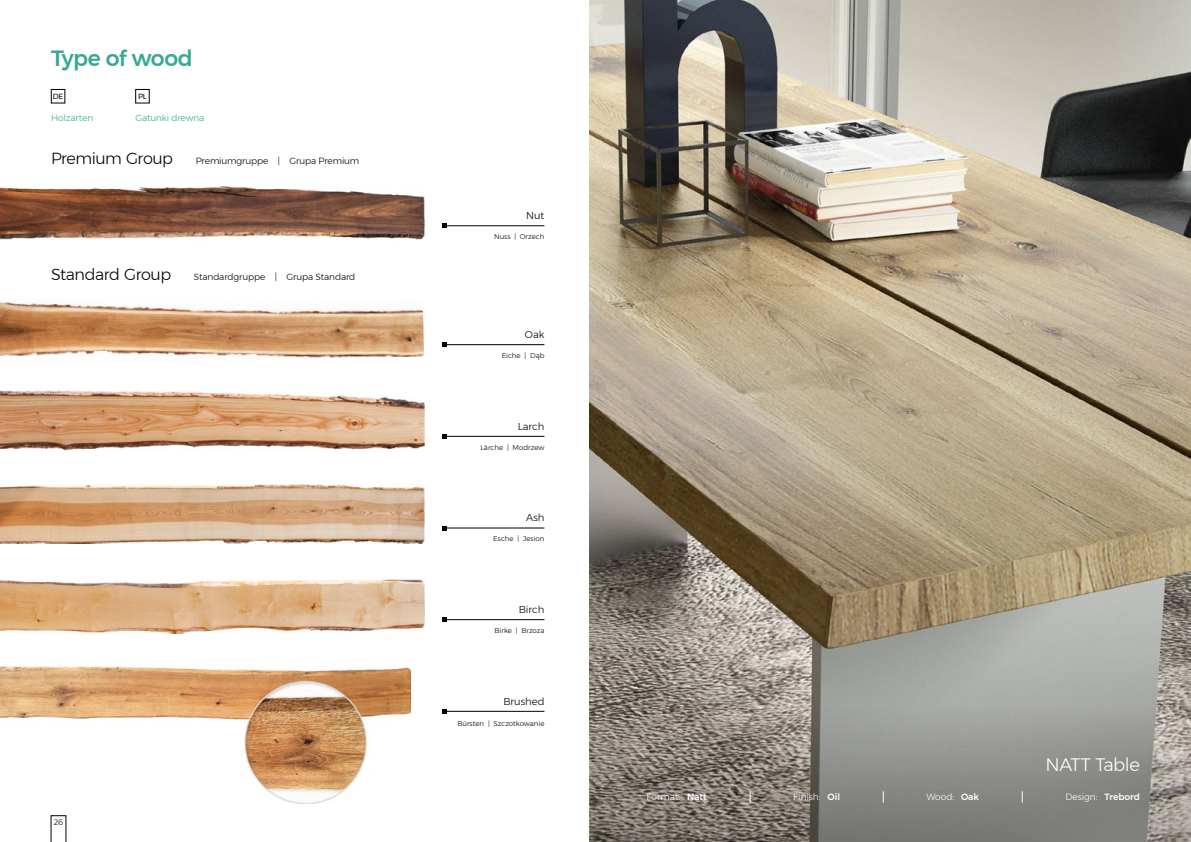
<style>
.page{position:relative;width:1191px;height:842px;background:#fff}
.page>*{position:absolute;margin:0;border:0;box-sizing:border-box;transform-origin:0 0}
.t1{font:500 22px "Montserrat";letter-spacing:-.025em;color:#39a796}
.t2{font:300 18px "Montserrat";letter-spacing:-.03em;color:#fff}
.t3{font:300 16px "Montserrat";letter-spacing:-.03em;color:#000}
.t4{font:300 10px "Montserrat";color:#000}
.t5{font:300 9px "Montserrat";letter-spacing:-.015em;color:#000}
.t6{font:300 9px "Montserrat";color:#fff}
.t7{font:300 9px "Montserrat";letter-spacing:-.01em;color:#39a796}
.t8{font:300 8px "Montserrat";color:#000}
.t9{font:7.5px "Montserrat";color:#000}
.t10{font:300 7px "Montserrat";color:#000}
.s1{font-weight:500}
</style>
<div class="page">
<svg style="left:51px;top:815px;width:15px;height:27px"></svg>
<img style="left:0;top:579px;width:424px;height:55px">
<img style="left:0;top:302px;width:424px;height:56px">
<img style="left:0;top:484px;width:424px;height:59px">
<img style="left:0;top:390px;width:424px;height:61px">
<img style="left:0;top:186px;width:424px;height:54px">
<img style="left:0;top:667px;width:411px;height:136px">
<img style="left:590px;top:0;width:601px;height:703px">
<svg style="left:590px;top:703px;width:601px;height:139px;background:#8b8882"></svg>
<div style="left:51px;top:89px;width:14px;height:14px;border:1px solid #000"></div>
<div style="left:135px;top:89px;width:14px;height:14px;border:1px solid #000"></div>
<hr style="left:444px;top:436px;width:100px;height:1px;background:#000">
<svg style="left:442px;top:434px;width:4px;height:5px"></svg>
<hr style="left:444px;top:225px;width:100px;height:1px;background:#000">
<svg style="left:442px;top:223px;width:4px;height:5px"></svg>
<hr style="left:444px;top:344px;width:100px;height:1px;background:#000">
<svg style="left:442px;top:342px;width:4px;height:5px"></svg>
<hr style="left:444px;top:619px;width:100px;height:1px;background:#000">
<svg style="left:442px;top:617px;width:4px;height:5px"></svg>
<hr style="left:444px;top:711px;width:100px;height:1px;background:#000">
<svg style="left:442px;top:709px;width:4px;height:5px"></svg>
<hr style="left:444px;top:528px;width:100px;height:1px;background:#000">
<svg style="left:442px;top:526px;width:4px;height:4px"></svg>
<svg style="left:750px;top:791px;width:1px;height:12px"></svg>
<svg style="left:883px;top:791px;width:1px;height:12px"></svg>
<svg style="left:1022px;top:791px;width:1px;height:12px"></svg>
<h1 class="t1" style="left:51px;top:41px;width:143px">Type of wood</h1>
<p class="t9" style="left:53px;top:90px;width:12px">DE</p>
<p class="t9" style="left:138px;top:90px;width:10px">PL</p>
<p class="t7" style="left:51px;top:111px;width:44px">Holzarten</p>
<p class="t7" style="left:135px;top:111px;width:70px">Gatunki drewna</p>
<h3 class="t3" style="left:51px;top:147px;width:124px">Premium Group</h3>
<p class="t5" style="left:196px;top:155px;width:165px">Premiumgruppe | Grupa Premium</p>
<h3 class="t3" style="left:51px;top:262px;width:122px">Standard Group</h3>
<p class="t5" style="left:194px;top:270px;width:163px">Standardgruppe | Grupa Standard</p>
<p class="t8" style="left:54px;top:816px;width:11px">26</p>
<h3 class="t4" style="left:526px;top:208px;width:20px">Nut</h3>
<p class="t10" style="left:494px;top:231px;width:52px">Nuss | Orzech</p>
<h3 class="t4" style="left:525px;top:327px;width:21px">Oak</h3>
<p class="t10" style="left:501px;top:350px;width:44px">Eiche | Dąb</p>
<h3 class="t4" style="left:518px;top:418px;width:28px">Larch</h3>
<p class="t10" style="left:480px;top:442px;width:66px">Lärche | Modrzew</p>
<h3 class="t4" style="left:526px;top:510px;width:20px">Ash</h3>
<p class="t10" style="left:493px;top:533px;width:53px">Esche | Jesion</p>
<h3 class="t4" style="left:519px;top:602px;width:27px">Birch</h3>
<p class="t10" style="left:494px;top:625px;width:51px">Birke | Brzoza</p>
<h3 class="t4" style="left:503px;top:693px;width:43px">Brushed</h3>
<p class="t10" style="left:457px;top:718px;width:88px">Bürsten | Szczotkowanie</p>
<h2 class="t2" style="left:1045px;top:751px;width:96px">NATT Table</h2>
<p class="t6" style="left:646px;top:790px;width:62px">Format: <span class="s1">Natt</span></p>
<p class="t6" style="left:793px;top:790px;width:48px">Finish: <span class="s1">Oil</span></p>
<p class="t6" style="left:926px;top:790px;width:54px">Wood: <span class="s1">Oak</span></p>
<p class="t6" style="left:1065px;top:790px;width:76px">Design: <span class="s1">Trebord</span></p>
</div>
